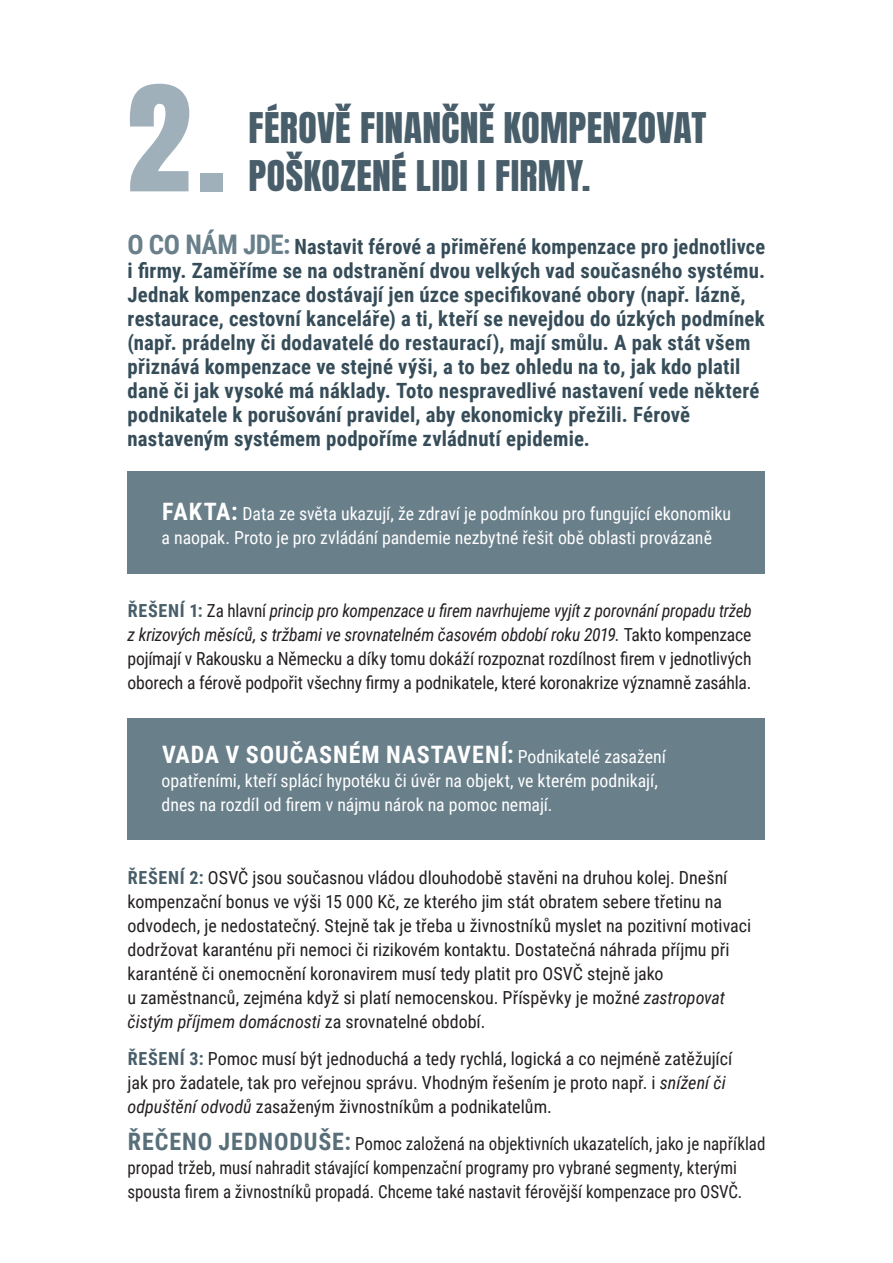
<style>
.page{position:relative;width:893px;height:1263px;background:#fff}
.page>*{position:absolute;margin:0;border:0;box-sizing:border-box;transform-origin:0 0}
.t1{font:124.65px "Anton";color:#9fb0ba;scale:1.05 1}
.t2{font:36px "Anton";letter-spacing:.01em;color:#485e6a;scale:1.05 1}
.t3{font:700 24px "Roboto Condensed";letter-spacing:.035em;color:#fff}
.t4{font:700 21px/24px "Roboto Condensed";letter-spacing:.01em;color:#364d59}
.t5{font:18px/24px "Roboto Condensed";color:#231f20}
.t6{font:18px/24px "Roboto Condensed";color:#231f20;text-align:justify;scale:.95 1}
.t7{font:18px/24px "Roboto Condensed";color:#fff}
.t8{font:18px/24px "Roboto Condensed";color:#231f20;scale:.94 1}
.s1{font-size:27px;color:#697f8a}
.s2{font-weight:700;font-size:24px}
.s3{font-weight:700;color:#485e6a}
.s4{font-style:italic}
.s5{font-weight:400;font-size:18px}
.s6{font-weight:700;font-size:24px;color:#586f7a}
</style>
<div class="page">
<div style="left:128px;top:472px;width:637px;height:102px;background:#697f8a"></div>
<div style="left:128px;top:718px;width:637px;height:121px;background:#697f8a"></div>
<p class="t1" style="left:126px;top:75px;width:97px">2.</p>
<p class="t2" style="left:249px;top:110px;width:438px">FÉROVĚ FINANČNĚ KOMPENZOVAT</p>
<p class="t2" style="left:249px;top:158px;width:327px">POŠKOZENÉ LIDI I FIRMY.</p>
<p class="t4" style="left:128px;top:234px;width:639px"><span class="s1">O CO NÁM JDE:</span> Nastavit férové a přiměřené kompenzace pro jednotlivce i firmy. Zaměříme se na odstranění dvou velkých vad současného systému.<br>Jednak kompenzace dostávají jen úzce specifikované obory (např. lázně, restaurace, cestovní kanceláře) a ti, kteří se nevejdou do úzkých podmínek (např. prádelny či dodavatelé do restaurací), mají smůlu. A pak stát všem přiznává kompenzace ve stejné výši, a to bez ohledu na to, jak kdo platil daně či jak vysoké má náklady. Toto nespravedlivé nastavení vede některé podnikatele k porušování pravidel, aby ekonomicky přežili. Férově nastaveným systémem podpoříme zvládnutí epidemie.</p>
<p class="t7" style="left:162px;top:501px;width:571px"><span class="s2">FAKTA:</span> Data ze světa ukazují, že zdraví je podmínkou pro fungující ekonomiku a naopak. Proto je pro zvládání pandemie nezbytné řešit obě oblasti provázaně</p>
<p class="t6" style="left:128px;top:598px;width:659px"><span class="s3">ŘEŠENÍ 1:</span> Za hlavní <span class="s4">princip pro kompenzace u firem navrhujeme vyjít z porovnání propadu tržeb z krizových měsíců, s tržbami ve srovnatelném časovém období roku 2019.</span> Takto kompenzace pojímají v Rakousku a Německu a díky tomu dokáží rozpoznat rozdílnost firem v jednotlivých oborech a férově podpořit všechny firmy a podnikatele, které koronakrize významně zasáhla.</p>
<p class="t3" style="left:162px;top:737px;width:505px">VADA V SOUČASNÉM NASTAVENÍ: <span class="s5">Podnikatelé zasažení</span></p>
<p class="t7" style="left:162px;top:768px;width:498px">opatřeními, kteří splácí hypotéku či úvěr na objekt, ve kterém podnikají, dnes na rozdíl od firem v nájmu nárok na pomoc nemají.</p>
<p class="t5" style="left:128px;top:865px;width:625px"><span class="s3">ŘEŠENÍ 2:</span> OSVČ jsou současnou vládou dlouhodobě stavěni na druhou kolej. Dnešní kompenzační bonus ve výši 15 000 Kč, ze kterého jim stát obratem sebere třetinu na odvodech, je nedostatečný. Stejně tak je třeba u živnostníků myslet na pozitivní motivaci dodržovat karanténu při nemoci či rizikovém kontaktu. Dostatečná náhrada příjmu při karanténě či onemocnění koronavirem musí tedy platit pro OSVČ stejně jako<br>u zaměstnanců, zejména když si platí nemocenskou. Příspěvky je možné <span class="s4">zastropovat čistým příjmem domácnosti</span> za srovnatelné období.</p>
<p class="t5" style="left:128px;top:1046px;width:606px"><span class="s3">ŘEŠENÍ 3:</span> Pomoc musí být jednoduchá a tedy rychlá, logická a co nejméně zatěžující jak pro žadatele, tak pro veřejnou správu. Vhodným řešením je proto např. i <span class="s4">snížení či odpuštění odvodů</span> zasaženým živnostníkům a podnikatelům.</p>
<p class="t8" style="left:128px;top:1131px;width:680px"><span class="s6">ŘEČENO JEDNODUŠE:</span> Pomoc založená na objektivních ukazatelích, jako je například propad tržeb, musí nahradit stávající kompenzační programy pro vybrané segmenty, kterými spousta firem a živnostníků propadá. Chceme také nastavit férovější kompenzace pro OSVČ.</p>
</div>
